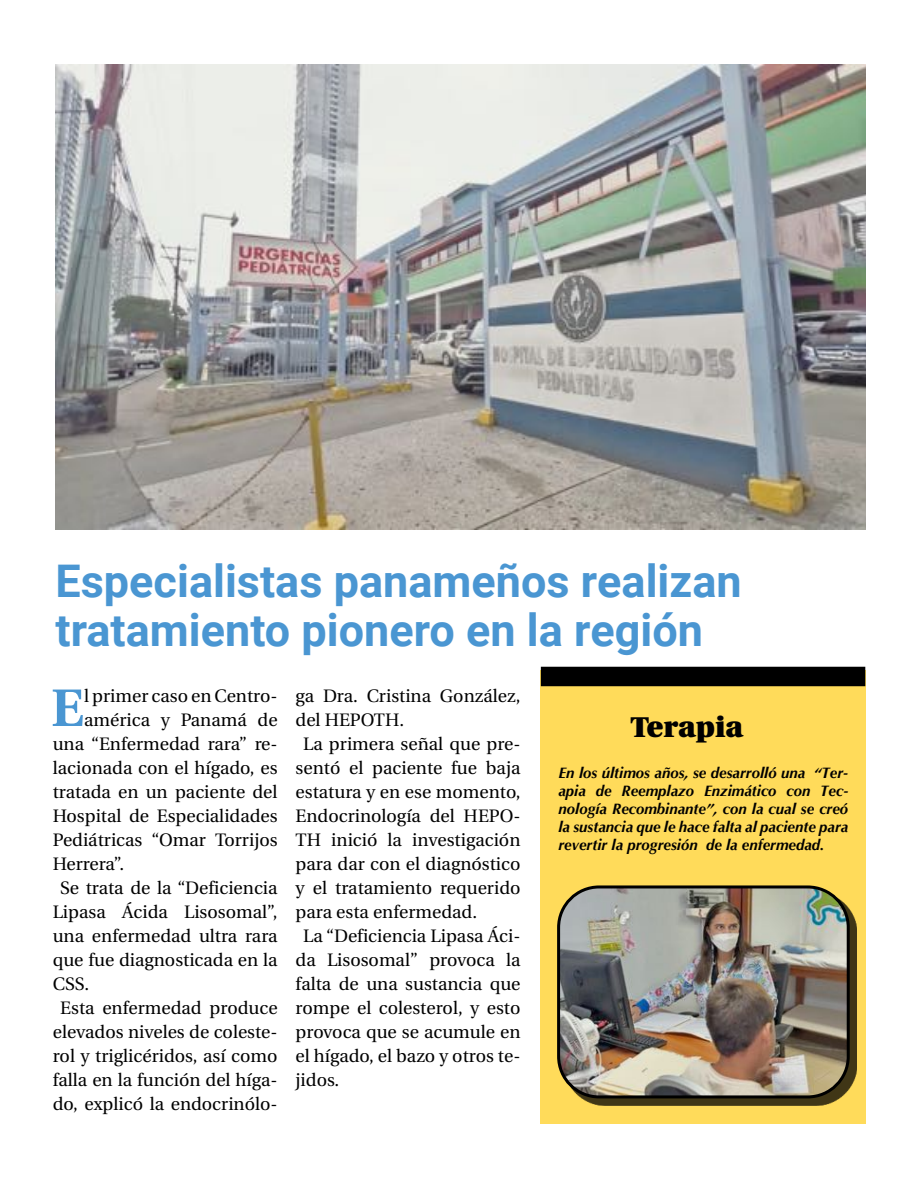
<style>
.page{position:relative;width:918px;height:1188px;background:#fff}
.page>*{position:absolute;margin:0;border:0;box-sizing:border-box;transform-origin:0 0}
.t1{font:700 52.65px "Utopia";color:#4a96d2}
.t2{font:700 45px/49.5px "Roboto";color:#4a96d2}
.t3{font:900 28.5px "Utopia";color:#000}
.t4{font:18px "Utopia";color:#000}
.t5{font:italic 700 15px/18px "Optima";color:#000;text-align:justify}
</style>
<div class="page">
<div style="left:541px;top:670px;width:325px;height:454px;background:#ffdb5a"></div>
<div style="left:564px;top:892px;width:293px;height:213px;background:#000;opacity:.75"></div>
<img style="left:561px;top:889px;width:287px;height:208px">
<div style="left:557px;top:885px;width:293px;height:213px;border:3px solid #000;border-radius:41px"></div>
<div style="left:541px;top:667px;width:324px;height:19px;background:#000"></div>
<img style="left:56px;top:64px;width:809px;height:466px">
<h2 class="t2" style="left:56px;top:554px;width:688px">Especialistas panameños realizan tratamiento pionero en la región</h2>
<h1 class="t1" style="left:51px;top:678px;width:35px">E</h1>
<p class="t4" style="left:84px;top:686px;width:195px">l primer caso en Centro-</p>
<p class="t4" style="left:296px;top:686px;width:226px">ga Dra. Cristina González,</p>
<p class="t4" style="left:296px;top:710px;width:110px">del HEPOTH.</p>
<p class="t4" style="left:303px;top:734px;width:219px">La primera señal que pre-</p>
<p class="t4" style="left:296px;top:758px;width:226px">sentó el paciente fue baja</p>
<p class="t4" style="left:296px;top:782px;width:226px">estatura y en ese momento,</p>
<p class="t4" style="left:296px;top:806px;width:226px">Endocrinología del HEPO-</p>
<p class="t4" style="left:296px;top:830px;width:226px">TH inició la investigación</p>
<p class="t4" style="left:296px;top:854px;width:226px">para dar con el diagnóstico</p>
<p class="t4" style="left:296px;top:878px;width:226px">y el tratamiento requerido</p>
<p class="t4" style="left:296px;top:902px;width:183px">para esta enfermedad.</p>
<p class="t4" style="left:303px;top:926px;width:219px">La “Deficiencia Lipasa Áci-</p>
<p class="t4" style="left:296px;top:950px;width:226px">da Lisosomal” provoca la</p>
<p class="t4" style="left:296px;top:974px;width:226px">falta de una sustancia que</p>
<p class="t4" style="left:296px;top:998px;width:226px">rompe el colesterol, y esto</p>
<p class="t4" style="left:296px;top:1022px;width:226px">provoca que se acumule en</p>
<p class="t4" style="left:296px;top:1046px;width:226px">el hígado, el bazo y otros te-</p>
<p class="t4" style="left:296px;top:1070px;width:45px">jidos.</p>
<p class="t4" style="left:84px;top:710px;width:195px">américa y Panamá de</p>
<p class="t4" style="left:53px;top:734px;width:226px">una “Enfermedad rara” re-</p>
<p class="t4" style="left:53px;top:758px;width:226px">lacionada con el hígado, es</p>
<p class="t4" style="left:53px;top:782px;width:226px">tratada en un paciente del</p>
<p class="t4" style="left:53px;top:806px;width:226px">Hospital de Especialidades</p>
<p class="t4" style="left:53px;top:830px;width:226px">Pediátricas “Omar Torrijos</p>
<p class="t4" style="left:53px;top:854px;width:73px">Herrera”.</p>
<p class="t4" style="left:60px;top:878px;width:219px">Se trata de la “Deficiencia</p>
<p class="t4" style="left:53px;top:902px;width:226px">Lipasa Ácida Lisosomal”,</p>
<p class="t4" style="left:53px;top:926px;width:226px">una enfermedad ultra rara</p>
<p class="t4" style="left:53px;top:950px;width:226px">que fue diagnosticada en la</p>
<p class="t4" style="left:53px;top:974px;width:38px">CSS.</p>
<p class="t4" style="left:60px;top:998px;width:219px">Esta enfermedad produce</p>
<p class="t4" style="left:53px;top:1022px;width:226px">elevados niveles de coleste-</p>
<p class="t4" style="left:53px;top:1046px;width:226px">rol y triglicéridos, así como</p>
<p class="t4" style="left:53px;top:1070px;width:226px">falla en la función del híga-</p>
<p class="t4" style="left:53px;top:1094px;width:226px">do, explicó la endocrinólo-</p>
<h3 class="t3" style="left:631px;top:711px;width:114px">Terapia</h3>
<p class="t5" style="left:558px;top:764px;width:291px">En los últimos años, se desarrolló una “Ter&shy;apia de Reemplazo Enzimático con Tec&shy;nología Recombinante”, con la cual se creó la sustancia que le hace falta al paciente para revertir la progresión de la enfermedad.</p>
</div>
